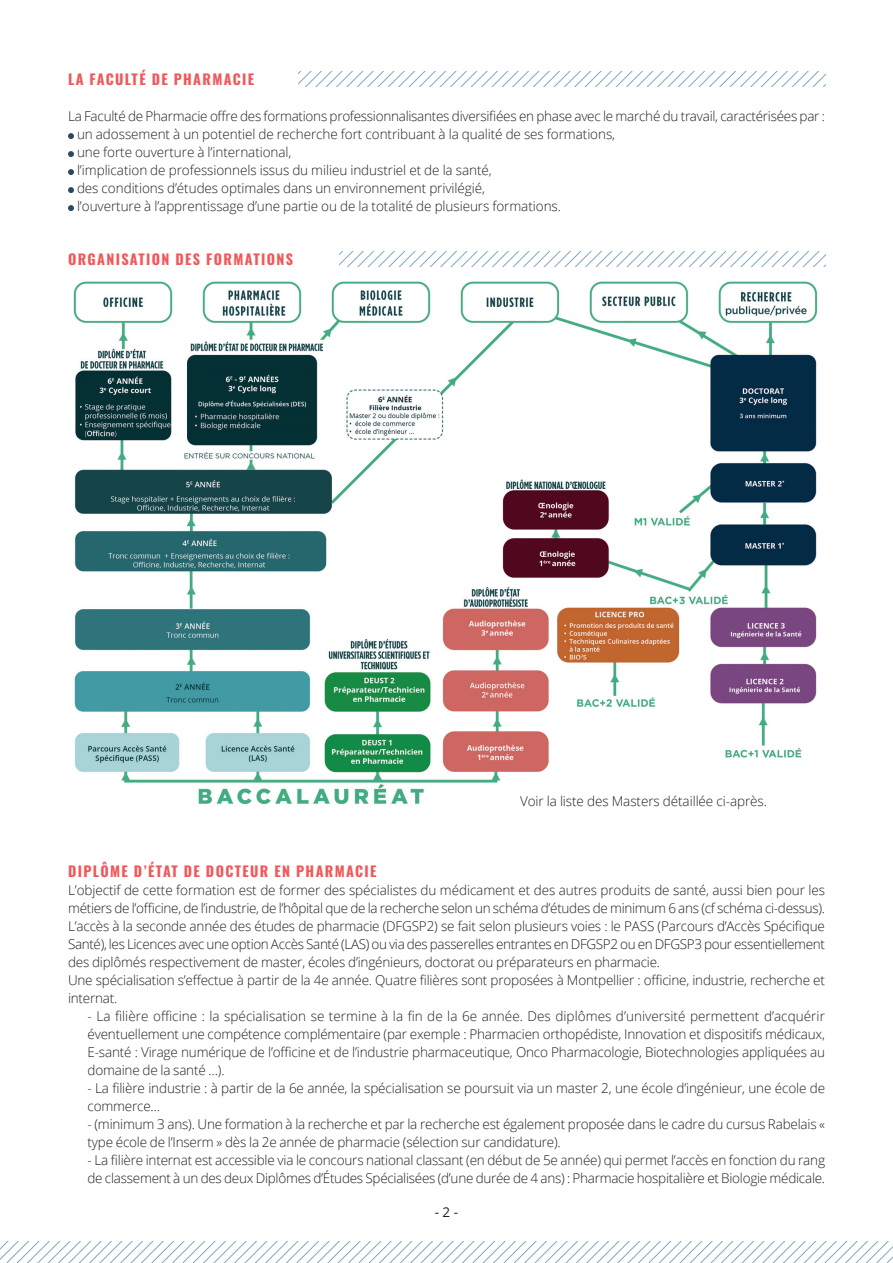
<style>
.page{position:relative;width:893px;height:1263px;background:#fff}
.page>*{position:absolute;margin:0;border:0;box-sizing:border-box;transform-origin:0 0}
.t1{font:700 14.25px "Oswald";letter-spacing:.095em;color:#f0595b}
.t2{font:300 13.5px/18px "Open Sans";letter-spacing:-.015em;color:#231f20}
.t3{font:13.5px "Open Sans";color:#231f20}
</style>
<div class="page">
<svg style="left:0;top:1242px;width:893px;height:21px"></svg>
<svg style="left:298px;top:71px;width:527px;height:15px"></svg>
<svg style="left:339px;top:252px;width:486px;height:15px"></svg>
<img style="left:73px;top:281px;width:745px;height:524px">
<svg style="left:68px;top:133px;width:6px;height:6px"></svg>
<svg style="left:68px;top:151px;width:6px;height:6px"></svg>
<svg style="left:68px;top:169px;width:6px;height:6px"></svg>
<svg style="left:68px;top:187px;width:6px;height:6px"></svg>
<svg style="left:68px;top:205px;width:6px;height:6px"></svg>
<p class="t1" style="left:68px;top:73px;width:188px">LA FACULTÉ DE PHARMACIE</p>
<p class="t2" style="left:77px;top:107px;width:749px;text-indent:-9px">La Faculté de Pharmacie offre des formations professionnalisantes diversifiées en phase avec le marché du travail, caractérisées par : un adossement à un potentiel de recherche fort contribuant à la qualité de ses formations,<br>une forte ouverture à l’international,<br>l’implication de professionnels issus du milieu industriel et de la santé,<br>des conditions d’études optimales dans un environnement privilégié,<br>l’ouverture à l’apprentissage d’une partie ou de la totalité de plusieurs formations.</p>
<p class="t1" style="left:68px;top:253px;width:227px">ORGANISATION DES FORMATIONS</p>
<p class="t2" style="left:520px;top:791px;width:248px">Voir la liste des Masters détaillée ci-après.</p>
<p class="t1" style="left:68px;top:865px;width:310px">DIPLÔME D’ÉTAT DE DOCTEUR EN PHARMACIE</p>
<p class="t2" style="left:68px;top:881px;width:759px">L’objectif de cette formation est de former des spécialistes du médicament et des autres produits de santé, aussi bien pour les métiers de l’officine, de l’industrie, de l’hôpital que de la recherche selon un schéma d’études de minimum 6 ans (cf schéma ci-dessus).<br>L’accès à la seconde année des études de pharmacie (DFGSP2) se fait selon plusieurs voies : le PASS (Parcours d’Accès Spécifique Santé), les Licences avec une option Accès Santé (LAS) ou via des passerelles entrantes en DFGSP2 ou en DFGSP3 pour essentiellement des diplômés respectivement de master, écoles d’ingénieurs, doctorat ou préparateurs en pharmacie.<br>Une spécialisation s’effectue à partir de la 4e année. Quatre filières sont proposées à Montpellier : officine, industrie, recherche et internat.</p>
<p class="t2" style="left:88px;top:1007px;width:739px;text-align:justify">- La filière officine : la spécialisation se termine à la fin de la 6e année. Des diplômes d’université permettent d’acquérir éventuellement une compétence complémentaire (par exemple : Pharmacien orthopédiste, Innovation et dispositifs médicaux, E-santé : Virage numérique de l’officine et de l’industrie pharmaceutique, Onco Pharmacologie, Biotechnologies appliquées au domaine de la santé …).</p>
<p class="t2" style="left:88px;top:1079px;width:739px">- La filière industrie : à partir de la 6e année, la spécialisation se poursuit via un master 2, une école d’ingénieur, une école de commerce…</p>
<p class="t2" style="left:88px;top:1115px;width:739px">- (minimum 3 ans). Une formation à la recherche et par la recherche est également proposée dans le cadre du cursus Rabelais « type école de l’Inserm » dès la 2e année de pharmacie (sélection sur candidature).</p>
<p class="t2" style="left:88px;top:1151px;width:739px">- La filière internat est accessible via le concours national classant (en début de 5e année) qui permet l’accès en fonction du rang de classement à un des deux Diplômes d’Études Spécialisées (d’une durée de 4 ans) : Pharmacie hospitalière et Biologie médicale.</p>
<p class="t3" style="left:435px;top:1202px;width:25px">- 2 -</p>
</div>
